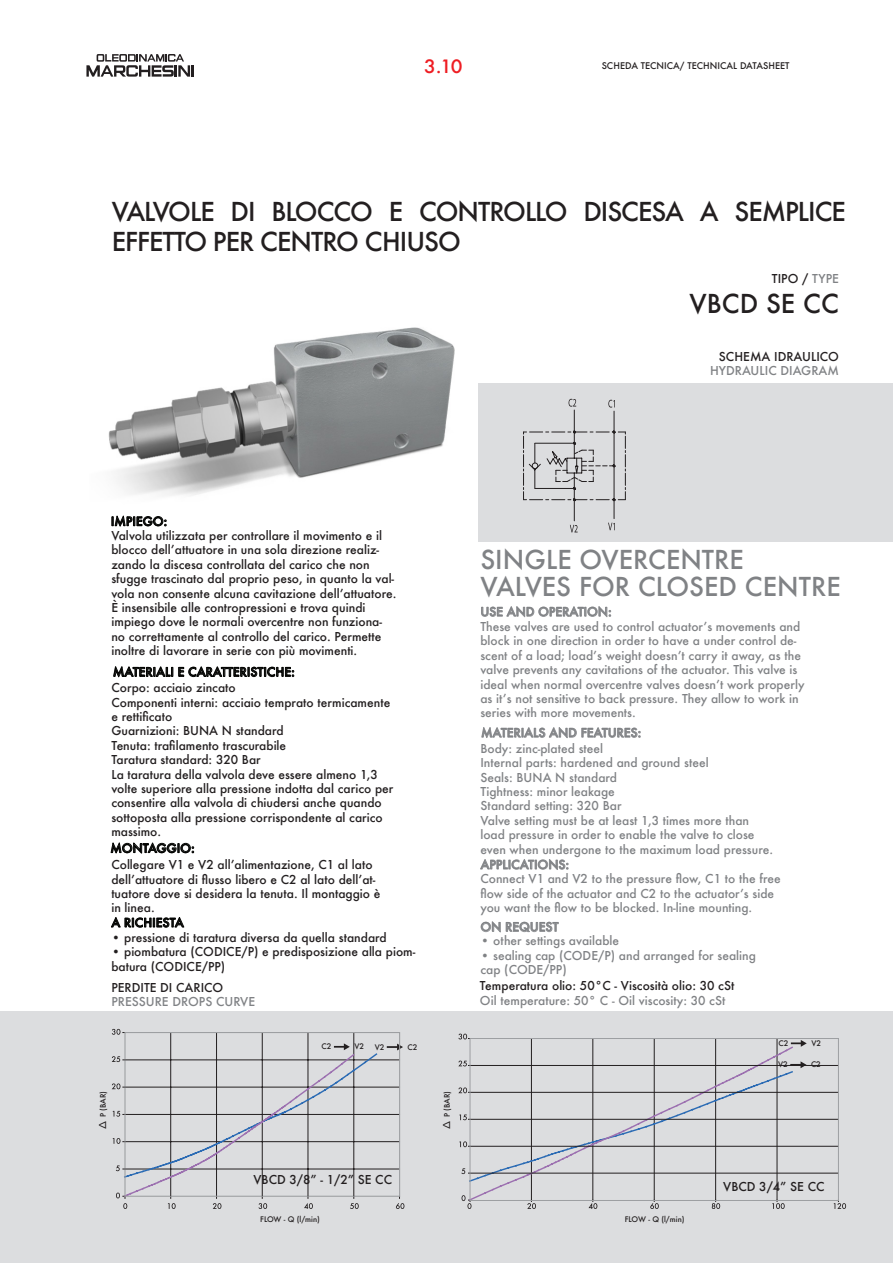
<style>
.page{position:relative;width:893px;height:1263px;background:#fff}
.page>*{position:absolute;margin:0;border:0;box-sizing:border-box;transform-origin:0 0}
.t1{font:500 25.5px "Futura";letter-spacing:-.04em;color:#231f20}
.t2{font:500 25.5px "Futura";color:#808285}
.t3{font:500 18px "Futura";color:#ee1d23;scale:1.06 1}
.t4{font:500 12px/14.4px "Futura";color:#231f20}
.t5{font:500 12px/14.4px "Futura";color:#808285}
.t6{font:500 12px "Futura";color:#040503}
.t7{font:500 9px "Futura";color:#231f20}
.t8{font:500 7.5px "Futura";color:#231f20}
.s1{color:#808285}
</style>
<div class="page">
<div style="left:478px;top:383px;width:415px;height:159px;background:#dcdddf"></div>
<div style="left:0;top:1011px;width:893px;height:252px;background:#dcdddf"></div>
<svg style="left:86px;top:54px;width:108px;height:23px"></svg>
<img style="left:108px;top:327px;width:347px;height:200px">
<svg style="left:481px;top:606px;width:131px;height:12px"></svg>
<svg style="left:111px;top:917px;width:74px;height:11px"></svg>
<svg style="left:481px;top:727px;width:160px;height:12px"></svg>
<svg style="left:480px;top:859px;width:89px;height:11px"></svg>
<svg style="left:110px;top:842px;width:85px;height:12px"></svg>
<svg style="left:480px;top:921px;width:79px;height:12px"></svg>
<svg style="left:113px;top:666px;width:182px;height:12px"></svg>
<svg style="left:112px;top:513px;width:55px;height:14px"></svg>
<svg style="left:791px;top:1040px;width:16px;height:7px"></svg>
<svg style="left:387px;top:1043px;width:16px;height:7px"></svg>
<svg style="left:608px;top:400px;width:7px;height:8px"></svg>
<svg style="left:569px;top:399px;width:7px;height:8px"></svg>
<svg style="left:570px;top:525px;width:8px;height:7px"></svg>
<svg style="left:608px;top:523px;width:7px;height:7px"></svg>
<hr style="left:614px;top:411px;width:1px;height:108px;background:#231f20">
<hr style="left:574px;top:410px;width:1px;height:48px;background:#231f20">
<hr style="left:574px;top:473px;width:1px;height:48px;background:#231f20">
<svg style="left:523px;top:430px;width:103px;height:72px"></svg>
<hr style="left:125px;top:1169px;width:274px;height:1px;background:#231f20">
<hr style="left:125px;top:1141px;width:274px;height:1px;background:#231f20">
<hr style="left:125px;top:1114px;width:274px;height:1px;background:#231f20">
<hr style="left:125px;top:1087px;width:274px;height:1px;background:#231f20">
<hr style="left:125px;top:1059px;width:274px;height:1px;background:#231f20">
<hr style="left:170px;top:1032px;width:1px;height:164px;background:#231f20">
<hr style="left:216px;top:1032px;width:1px;height:164px;background:#231f20">
<hr style="left:262px;top:1032px;width:1px;height:164px;background:#231f20">
<hr style="left:308px;top:1032px;width:1px;height:164px;background:#231f20">
<hr style="left:354px;top:1032px;width:1px;height:164px;background:#231f20">
<div style="left:124px;top:1032px;width:276px;height:165px;border:1px solid #9d9fa2"></div>
<svg style="left:112px;top:1029px;width:13px;height:6px"></svg>
<svg style="left:112px;top:1043px;width:266px;height:166px"></svg>
<svg style="left:396px;top:1196px;width:8px;height:13px"></svg>
<hr style="left:531px;top:1038px;width:1px;height:162px;background:#231f20">
<hr style="left:593px;top:1038px;width:1px;height:162px;background:#231f20">
<hr style="left:654px;top:1038px;width:1px;height:162px;background:#231f20">
<hr style="left:715px;top:1038px;width:1px;height:162px;background:#231f20">
<hr style="left:777px;top:1038px;width:1px;height:162px;background:#231f20">
<svg style="left:469px;top:1045px;width:325px;height:154px"></svg>
<svg style="left:458px;top:1060px;width:348px;height:123px"></svg>
<svg style="left:458px;top:1033px;width:12px;height:6px"></svg>
<svg style="left:462px;top:1195px;width:9px;height:14px"></svg>
<svg style="left:527px;top:1201px;width:9px;height:8px"></svg>
<svg style="left:588px;top:1201px;width:9px;height:8px"></svg>
<svg style="left:650px;top:1201px;width:9px;height:8px"></svg>
<svg style="left:712px;top:1201px;width:8px;height:8px"></svg>
<svg style="left:772px;top:1201px;width:13px;height:8px"></svg>
<svg style="left:834px;top:1201px;width:12px;height:8px"></svg>
<hr style="left:470px;top:1173px;width:368px;height:1px;background:#231f20">
<hr style="left:470px;top:1146px;width:368px;height:1px;background:#231f20">
<hr style="left:470px;top:1119px;width:368px;height:1px;background:#231f20">
<hr style="left:470px;top:1092px;width:368px;height:1px;background:#231f20">
<hr style="left:470px;top:1065px;width:368px;height:1px;background:#231f20">
<div style="left:470px;top:1038px;width:369px;height:163px;border:1px solid #9d9fa2"></div>
<div style="left:532px;top:462px;width:6px;height:7px;border:1px solid #231f20;border-radius:50%"></div>
<p class="t3" style="left:424px;top:54px;width:38px">3.10</p>
<p class="t7" style="left:602px;top:60px;width:189px">SCHEDA TECNICA/ TECHNICAL DATASHEET</p>
<p class="t1" style="left:112px;top:194px;width:736px">VALVOLE DI BLOCCO E CONTROLLO DISCESA A SEMPLICE</p>
<p class="t1" style="left:112px;top:224px;width:351px">EFFETTO PER CENTRO CHIUSO</p>
<p class="t4" style="left:772px;top:271px;width:68px">TIPO / <span class="s1">TYPE</span></p>
<p class="t1" style="left:689px;top:286px;width:151px">VBCD SE CC</p>
<p class="t4" style="left:719px;top:349px;width:122px">SCHEMA IDRAULICO</p>
<p class="t5" style="left:710px;top:363px;width:130px">HYDRAULIC DIAGRAM</p>
<p class="t6" style="left:111px;top:513px;width:58px">IMPIEGO:</p>
<p class="t4" style="left:111px;top:528px;width:287px">Valvola utilizzata per controllare il movimento e il blocco dell’attuatore in una sola direzione realiz&shy;zando la discesa controllata del carico che non sfugge trascinato dal proprio peso, in quanto la val&shy;vola non consente alcuna cavitazione dell’attuatore.</p>
<p class="t4" style="left:111px;top:600px;width:272px">È insensibile alle contropressioni e trova quindi impiego dove le normali overcentre non funziona&shy;no correttamente al controllo del carico. Permette inoltre di lavorare in serie con più movimenti.</p>
<p class="t6" style="left:113px;top:664px;width:183px">MATERIALI E CARATTERISTICHE:</p>
<p class="t4" style="left:111px;top:680px;width:126px">Corpo: acciaio zincato</p>
<p class="t4" style="left:111px;top:695px;width:280px">Componenti interni: acciaio temprato termicamente e rettificato</p>
<p class="t4" style="left:111px;top:723px;width:174px">Guarnizioni: BUNA N standard</p>
<p class="t4" style="left:111px;top:738px;width:176px">Tenuta: trafilamento trascurabile</p>
<p class="t4" style="left:111px;top:752px;width:151px">Taratura standard: 320 Bar</p>
<p class="t4" style="left:111px;top:767px;width:283px">La taratura della valvola deve essere almeno 1,3 volte superiore alla pressione indotta dal carico per consentire alla valvola di chiudersi anche quando sottoposta alla pressione corrispondente al carico massimo.</p>
<p class="t6" style="left:110px;top:840px;width:86px">MONTAGGIO:</p>
<p class="t4" style="left:111px;top:857px;width:271px">Collegare V1 e V2 all’alimentazione, C1 al lato dell’attuatore di flusso libero e C2 al lato dell’at&shy;tuatore dove si desidera la tenuta. Il montaggio è in linea.</p>
<p class="t4" style="left:111px;top:930px;width:277px">• pressione di taratura diversa da quella standard</p>
<p class="t4" style="left:111px;top:944px;width:305px">• piombatura (CODICE/P) e predisposizione alla piom&shy;batura (CODICE/PP)</p>
<p class="t6" style="left:111px;top:914px;width:74px">A RICHIESTA</p>
<p class="t4" style="left:111px;top:980px;width:113px">PERDITE DI CARICO</p>
<p class="t5" style="left:111px;top:994px;width:145px">PRESSURE DROPS CURVE</p>
<p class="t8" style="left:321px;top:1041px;width:11px">C2</p>
<p class="t8" style="left:355px;top:1041px;width:11px">V2</p>
<p class="t8" style="left:375px;top:1041px;width:11px">V2</p>
<p class="t8" style="left:408px;top:1041px;width:11px">C2</p>
<p class="t8" style="left:98px;top:1117px;width:28px;rotate:-90deg">P (BAR)</p>
<p class="t8" style="left:442px;top:1117px;width:28px;rotate:-90deg">P (BAR)</p>
<p class="t4" style="left:253px;top:1172px;width:140px">VBCD 3/8” - 1/2” SE CC</p>
<p class="t2" style="left:480px;top:542px;width:265px">SINGLE OVERCENTRE</p>
<p class="t2" style="left:480px;top:569px;width:362px">VALVES FOR CLOSED CENTRE</p>
<p class="t5" style="left:480px;top:604px;width:133px">USE AND OPERATION:</p>
<p class="t5" style="left:480px;top:619px;width:326px">These valves are used to control actuator’s movements and block in one direction in order to have a under control de&shy;scent of a load; load’s weight doesn’t carry it away, as the valve prevents any cavitations of the actuator. This valve is ideal when normal overcentre valves doesn’t work properly as it’s not sensitive to back pressure. They allow to work in series with more movements.</p>
<p class="t5" style="left:481px;top:725px;width:162px">MATERIALS AND FEATURES:</p>
<p class="t5" style="left:480px;top:741px;width:124px">Body: zinc-plated steel</p>
<p class="t5" style="left:480px;top:755px;width:230px">Internal parts: hardened and ground steel</p>
<p class="t5" style="left:480px;top:770px;width:138px">Seals: BUNA N standard</p>
<p class="t5" style="left:480px;top:784px;width:136px">Tightness: minor leakage</p>
<p class="t5" style="left:480px;top:799px;width:143px">Standard setting: 320 Bar</p>
<p class="t5" style="left:480px;top:813px;width:294px">Valve setting must be at least 1,3 times more than load pressure in order to enable the valve to close even when undergone to the maximum load pressure.</p>
<p class="t5" style="left:481px;top:857px;width:90px">APPLICATIONS:</p>
<p class="t5" style="left:480px;top:871px;width:302px">Connect V1 and V2 to the pressure flow, C1 to the free flow side of the actuator and C2 to the actuator’s side you want the flow to be blocked. In-line mounting.</p>
<p class="t5" style="left:481px;top:920px;width:79px">ON REQUEST</p>
<p class="t5" style="left:480px;top:933px;width:140px">• other settings available</p>
<p class="t5" style="left:480px;top:948px;width:277px">• sealing cap (CODE/P) and arranged for sealing</p>
<p class="t5" style="left:480px;top:962px;width:88px">cap (CODE/PP)</p>
<p class="t4" style="left:480px;top:978px;width:256px">Temperatura olio: 50°C - Viscosità olio: 30 cSt</p>
<p class="t5" style="left:480px;top:993px;width:247px">Oil temperature: 50° C - Oil viscosity: 30 cSt</p>
<p class="t8" style="left:778px;top:1038px;width:11px">C2</p>
<p class="t8" style="left:811px;top:1038px;width:11px">V2</p>
<p class="t8" style="left:778px;top:1059px;width:11px">V2</p>
<p class="t8" style="left:811px;top:1059px;width:11px">C2</p>
<p class="t4" style="left:723px;top:1179px;width:103px">VBCD 3/4” SE CC</p>
<p class="t8" style="left:260px;top:1214px;width:61px">FLOW - Q (l/min)</p>
<p class="t8" style="left:625px;top:1214px;width:61px">FLOW - Q (l/min)</p>
</div>
